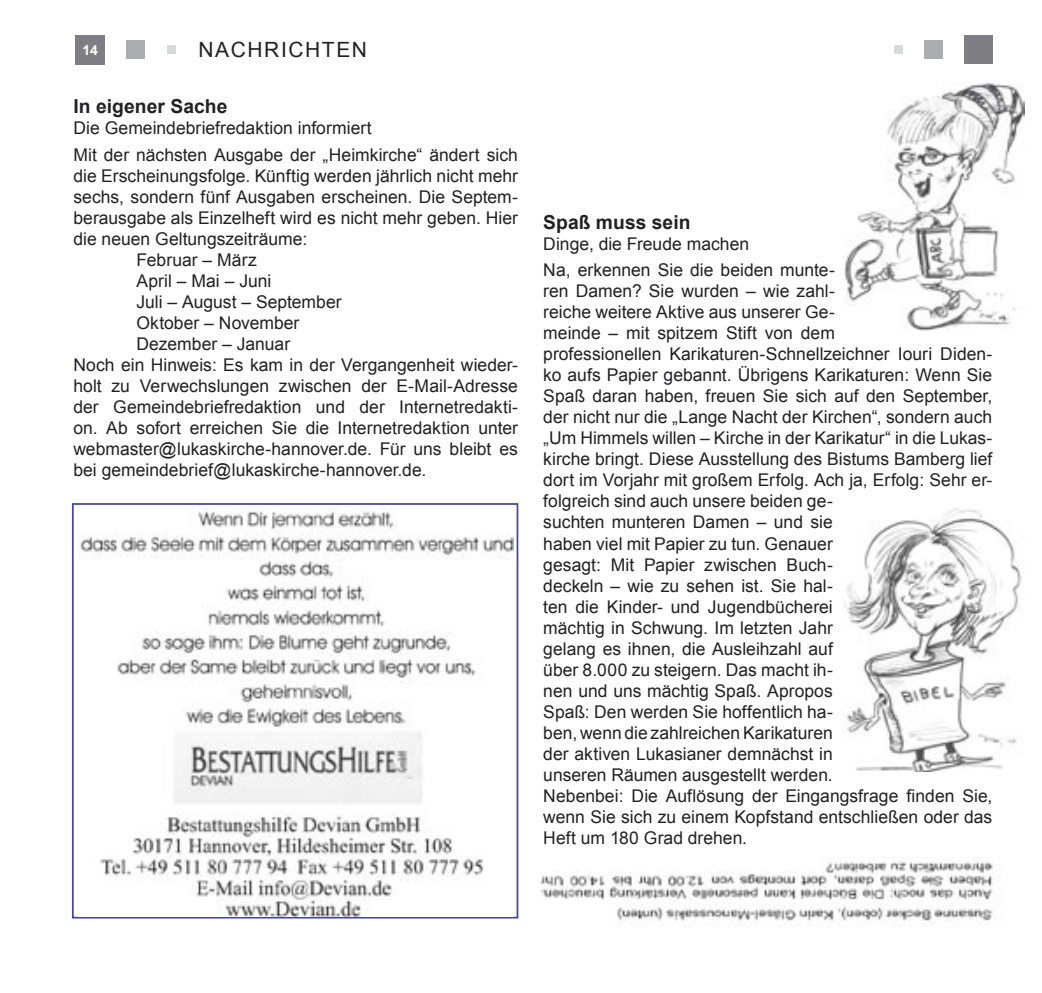
<style>
.page{position:relative;width:1042px;height:993px;background:#fff}
.page>*{position:absolute;margin:0;border:0;box-sizing:border-box;transform-origin:0 0}
.t1{font:21px "Arial";letter-spacing:.075em;color:#212125}
.t2{font:700 19.25px "Arial";letter-spacing:.005em;color:#212125}
.t3{font:17.5px/21px "Arial";color:#212125}
.t4{font:700 14px "Arial";color:#fff}
</style>
<div class="page">
<div style="left:75px;top:35px;width:30px;height:29px;background:#7f7f83"></div>
<div style="left:964px;top:36px;width:28px;height:28px;background:#7f7f83"></div>
<div style="left:126px;top:41px;width:18px;height:18px;background:#acadb0"></div>
<div style="left:167px;top:46px;width:8px;height:8px;background:#d8d9db"></div>
<div style="left:924px;top:41px;width:19px;height:18px;background:#acadb0"></div>
<div style="left:895px;top:46px;width:8px;height:8px;background:#d8d9db"></div>
<img style="left:845px;top:82px;width:179px;height:248px">
<div style="left:72px;top:503px;width:446px;height:415px;border:2px solid #454896"></div>
<img style="left:844px;top:508px;width:178px;height:263px">
<img style="left:540px;top:857px;width:456px;height:68px">
<img style="left:78px;top:506px;width:435px;height:410px">
<p class="t4" style="left:82px;top:41px;width:17px">14</p>
<p class="t1" style="left:198px;top:36px;width:170px">NACHRICHTEN</p>
<p class="t2" style="left:73px;top:94px;width:156px">In eigener Sache</p>
<p class="t3" style="left:73px;top:115px;width:446px;line-height:26.4px">Die Gemeindebriefredaktion informiert<br>Mit der nächsten Ausgabe der „Heimkirche“ ändert sich</p>
<p class="t3" style="left:73px;top:165px;width:446px">die Erscheinungsfolge. Künftig werden jährlich nicht mehr</p>
<p class="t3" style="left:73px;top:186px;width:446px">sechs, sondern fünf Ausgaben erscheinen. Die Septem-</p>
<p class="t3" style="left:73px;top:207px;width:446px">berausgabe als Einzelheft wird es nicht mehr geben. Hier</p>
<p class="t3" style="left:73px;top:228px;width:235px">die neuen Geltungszeiträume:</p>
<p class="t3" style="left:136px;top:249px;width:122px">Februar – März</p>
<p class="t3" style="left:136px;top:270px;width:136px">April – Mai – Juni</p>
<p class="t3" style="left:136px;top:291px;width:207px">Juli – August – September</p>
<p class="t3" style="left:136px;top:312px;width:164px">Oktober – November</p>
<p class="t3" style="left:136px;top:333px;width:155px">Dezember – Januar</p>
<p class="t3" style="left:73px;top:354px;width:446px">Noch ein Hinweis: Es kam in der Vergangenheit wieder-</p>
<p class="t3" style="left:73px;top:375px;width:446px">holt zu Verwechslungen zwischen der E-Mail-Adresse</p>
<p class="t3" style="left:73px;top:396px;width:446px">der Gemeindebriefredaktion und der Internetredakti-</p>
<p class="t3" style="left:73px;top:417px;width:446px">on. Ab sofort erreichen Sie die Internetredaktion unter</p>
<p class="t3" style="left:73px;top:438px;width:446px">webmaster@lukaskirche-hannover.de. Für uns bleibt es</p>
<p class="t3" style="left:73px;top:459px;width:354px">bei gemeindebrief@lukaskirche-hannover.de.</p>
<p class="t2" style="left:543px;top:209px;width:149px">Spaß muss sein</p>
<p class="t3" style="left:543px;top:230px;width:293px;line-height:26.4px">Dinge, die Freude machen<br>Na, erkennen Sie die beiden munte-</p>
<p class="t3" style="left:543px;top:281px;width:450px">ren Damen? Sie wurden – wie zahl-<br>reiche weitere Aktive aus unserer Ge-<br>meinde – mit spitzem Stift von dem<br>professionellen Karikaturen-Schnellzeichner Iouri Diden&shy;ko aufs Papier gebannt. Übrigens Karikaturen: Wenn Sie Spaß daran haben, freuen Sie sich auf den September, der nicht nur die „Lange Nacht der Kirchen“, sondern auch „Um Himmels willen – Kirche in der Karikatur“ in die Lukas&shy;kirche bringt. Diese Ausstellung des Bistums Bamberg lief dort im Vorjahr mit großem Erfolg. Ach ja, Erfolg: Sehr er&shy;folgreich sind auch unsere beiden ge-<br>suchten munteren Damen – und sie<br>haben viel mit Papier zu tun. Genauer<br>gesagt: Mit Papier zwischen Buch-<br>deckeln – wie zu sehen ist. Sie hal-<br>ten die Kinder- und Jugendbücherei<br>mächtig in Schwung. Im letzten Jahr<br>gelang es ihnen, die Ausleihzahl auf<br>über 8.000 zu steigern. Das macht ih-<br>nen und uns mächtig Spaß. Apropos<br>Spaß: Den werden Sie hoffentlich ha-<br>ben, wenn die zahlreichen Karikaturen<br>der aktiven Lukasianer demnächst in<br>unseren Räumen ausgestellt werden.<br>Nebenbei: Die Auflösung der Eingangsfrage finden Sie, wenn Sie sich zu einem Kopfstand entschließen oder das Heft um 180 Grad drehen.</p>
</div>
